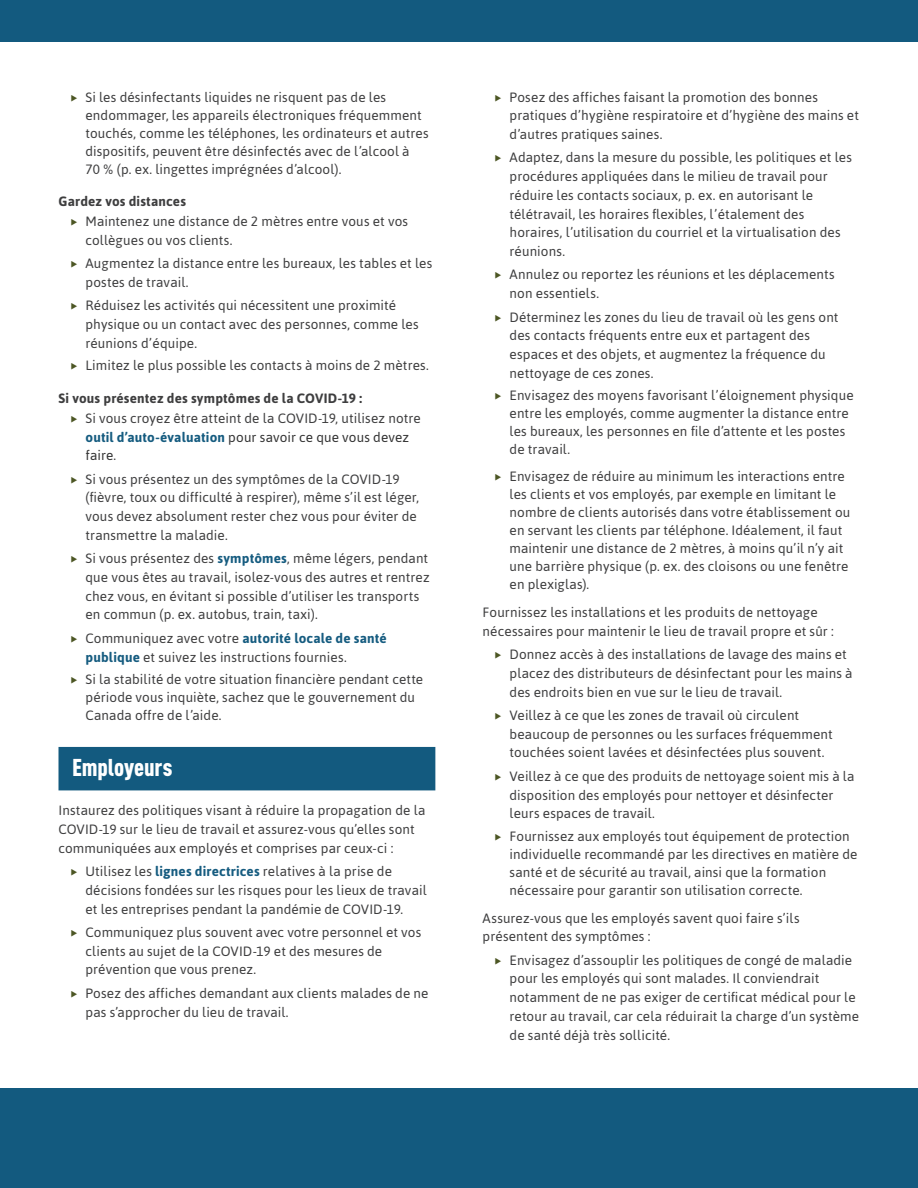
<style>
.page{position:relative;width:918px;height:1188px;background:#fff}
.page>*{position:absolute;margin:0;border:0;box-sizing:border-box;transform-origin:0 0}
.H1_Box{font:900 condensed 24px "DIN Pro";letter-spacing:-.005em;color:#fff}
.Body{font:13.5px/18.8px "Asap";letter-spacing:.01em;color:#3e3e3f}
.Body_bold_header{font:700 13.5px "Asap";letter-spacing:.015em;color:#3e3e3f}
.s1{font-weight:700;color:#165c80}
.s2{color:#333}
</style>
<div class="page">
<div style="left:0;top:0;width:918px;height:41px;background:#135a7f"></div>
<div style="left:0;top:1088px;width:918px;height:100px;background:#135a7f"></div>
<div style="left:58px;top:746px;width:378px;height:45px;background:#135a7f"></div>
<p class="Body" style="left:86px;top:87px;width:345px;line-height:18px">Si les désinfectants liquides ne risquent pas de les endommager, les appareils électroniques fréquemment touchés, comme les téléphones, les ordinateurs et autres dispositifs, peuvent être désinfectés avec de l’alcool à<br>70 % (p. ex. lingettes imprégnées d’alcool).</p>
<p class="Body_bold_header" style="left:58px;top:192px;width:129px">Gardez vos distances</p>
<p class="Body" style="left:86px;top:211px;width:324px">Maintenez une distance de 2 mètres entre vous et vos collègues ou vos clients.</p>
<p class="Body" style="left:86px;top:254px;width:348px">Augmentez la distance entre les bureaux, les tables et les postes de travail.</p>
<p class="Body" style="left:86px;top:296px;width:335px">Réduisez les activités qui nécessitent une proximité physique ou un contact avec des personnes, comme les réunions d’équipe.</p>
<p class="Body" style="left:86px;top:356px;width:345px">Limitez le plus possible les contacts à moins de 2 mètres.</p>
<p class="Body_bold_header" style="left:58px;top:389px;width:305px">Si vous présentez des symptômes de la COVID-19 :</p>
<p class="Body" style="left:86px;top:408px;width:337px">Si vous croyez être atteint de la COVID-19, utilisez notre <span class="s1">outil d’auto-évaluation</span> <span class="s2">pour savoir ce que vous devez faire</span>.</p>
<p class="Body" style="left:86px;top:469px;width:335px">Si vous présentez un des symptômes de la COVID-19 (fièvre, toux ou difficulté à respirer), même s’il est léger, vous devez absolument rester chez vous pour éviter de transmettre la maladie.</p>
<p class="Body" style="left:86px;top:549px;width:346px">Si vous présentez des <span class="s1">symptômes</span>, même légers, pendant que vous êtes au travail, isolez-vous des autres et rentrez chez vous, en évitant si possible d’utiliser les transports en commun (p. ex. autobus, train, taxi).</p>
<p class="Body" style="left:86px;top:628px;width:303px">Communiquez avec votre <span class="s1">autorité locale de santé publique</span> et suivez les instructions fournies.</p>
<p class="Body" style="left:86px;top:670px;width:339px;line-height:18px">Si la stabilité de votre situation financière pendant cette période vous inquiète, sachez que le gouvernement du<br>Canada offre de l’aide.</p>
<p class="H1_Box" style="left:72px;top:750px;width:102px">Employeurs</p>
<p class="Body" style="left:58px;top:801px;width:368px">Instaurez des politiques visant à réduire la propagation de la<br>COVID-19 sur le lieu de travail et assurez-vous qu’elles sont communiquées aux employés et comprises par ceux-ci :</p>
<p class="Body" style="left:86px;top:862px;width:343px">Utilisez les <span class="s1">lignes directrices</span> relatives à la prise de décisions fondées sur les risques pour les lieux de travail et les entreprises pendant la pandémie de COVID-19.</p>
<p class="Body" style="left:86px;top:922px;width:337px">Communiquez plus souvent avec votre personnel et vos clients au sujet de la COVID-19 et des mesures de prévention que vous prenez.</p>
<p class="Body" style="left:86px;top:983px;width:345px">Posez des affiches demandant aux clients malades de ne pas s’approcher du lieu de travail.</p>
<p class="Body" style="left:510px;top:87px;width:351px">Posez des affiches faisant la promotion des bonnes pratiques d’hygiène respiratoire et d’hygiène des mains et d’autres pratiques saines.</p>
<p class="Body" style="left:510px;top:148px;width:344px">Adaptez, dans la mesure du possible, les politiques et les procédures appliquées dans le milieu de travail pour réduire les contacts sociaux, p. ex. en autorisant le télétravail, les horaires flexibles, l’étalement des horaires, l’utilisation du courriel et la virtualisation des réunions.</p>
<p class="Body" style="left:510px;top:265px;width:327px">Annulez ou reportez les réunions et les déplacements non essentiels.</p>
<p class="Body" style="left:510px;top:307px;width:330px">Déterminez les zones du lieu de travail où les gens ont des contacts fréquents entre eux et partagent des espaces et des objets, et augmentez la fréquence du nettoyage de ces zones.</p>
<p class="Body" style="left:510px;top:386px;width:345px;line-height:18px">Envisagez des moyens favorisant l’éloignement physique entre les employés, comme augmenter la distance entre les bureaux, les personnes en file d’attente et les postes de travail.</p>
<p class="Body" style="left:510px;top:467px;width:342px;line-height:18px">Envisagez de réduire au minimum les interactions entre les clients et vos employés, par exemple en limitant le nombre de clients autorisés dans votre établissement ou en servant les clients par téléphone. Idéalement, il faut maintenir une distance de 2 mètres, à moins qu’il n’y ait une barrière physique (p. ex. des cloisons ou une fenêtre en plexiglas).</p>
<p class="Body" style="left:483px;top:603px;width:353px">Fournissez les installations et les produits de nettoyage nécessaires pour maintenir le lieu de travail propre et sûr :</p>
<p class="Body" style="left:510px;top:645px;width:344px">Donnez accès à des installations de lavage des mains et placez des distributeurs de désinfectant pour les mains à des endroits bien en vue sur le lieu de travail.</p>
<p class="Body" style="left:510px;top:705px;width:325px">Veillez à ce que les zones de travail où circulent beaucoup de personnes ou les surfaces fréquemment touchées soient lavées et désinfectées plus souvent.</p>
<p class="Body" style="left:510px;top:766px;width:347px">Veillez à ce que des produits de nettoyage soient mis à la disposition des employés pour nettoyer et désinfecter leurs espaces de travail.</p>
<p class="Body" style="left:510px;top:827px;width:349px;line-height:18px">Fournissez aux employés tout équipement de protection individuelle recommandé par les directives en matière de santé et de sécurité au travail, ainsi que la formation nécessaire pour garantir son utilisation correcte.</p>
<p class="Body" style="left:483px;top:908px;width:318px">Assurez-vous que les employés savent quoi faire s’ils présentent des symptômes :</p>
<p class="Body" style="left:510px;top:950px;width:351px">Envisagez d’assouplir les politiques de congé de maladie pour les employés qui sont malades. Il conviendrait notamment de ne pas exiger de certificat médical pour le retour au travail, car cela réduirait la charge d’un système de santé déjà très sollicité.</p>
</div>
